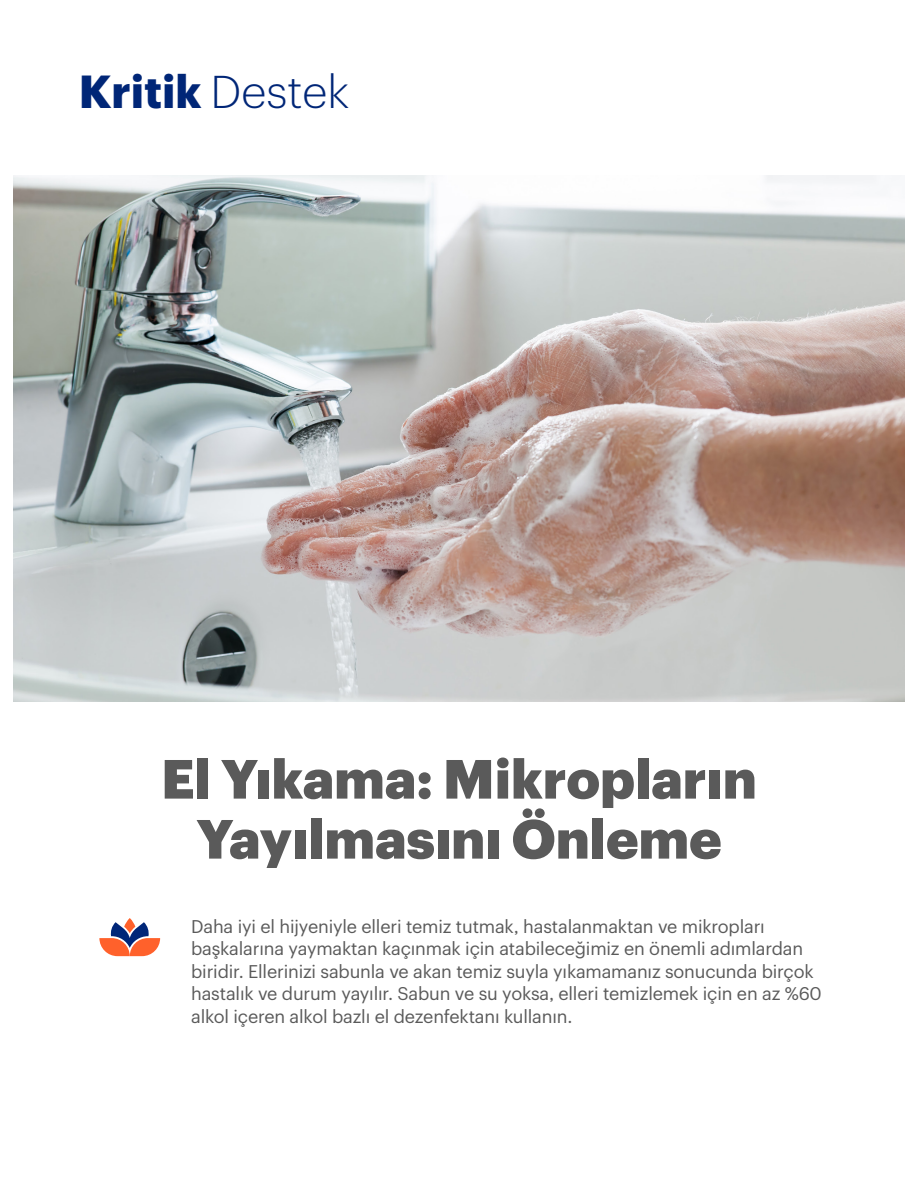
<style>
.page{position:relative;width:918px;height:1188px;background:#fff}
.page>*{position:absolute;margin:0;border:0;box-sizing:border-box;transform-origin:0 0}
.Headline{font:900 54px/60px "Graphik UHG";color:#5a5a5a;text-align:center}
.t1{font:700 45.3px "Graphik";color:#002677}
.Body{font:18px/22.5px "Graphik UHG";letter-spacing:-.01em;color:#5a5a5a}
.s1{font-weight:300;font-size:45px}
</style>
<div class="page">
<img style="left:14px;top:176px;width:890px;height:526px">
<svg style="left:99px;top:918px;width:61px;height:38px"></svg>
<h2 class="t1" style="left:79px;top:56px;width:272px">Kritik <span class="s1">Destek</span></h2>
<p class="Headline" style="left:161px;top:744px;width:597px">El Yıkama: Mikropların<br>Yayılmasını Önleme</p>
<p class="Body" style="left:191px;top:913px;width:632px">Daha iyi el hijyeniyle elleri temiz tutmak, hastalanmaktan ve mikropları başkalarına yaymaktan kaçınmak için atabileceğimiz en önemli adımlardan biridir. Ellerinizi sabunla ve akan temiz suyla yıkamamanız sonucunda birçok hastalık ve durum yayılır. Sabun ve su yoksa, elleri temizlemek için en az %60 alkol içeren alkol bazlı el dezenfektanı kullanın.</p>
</div>
